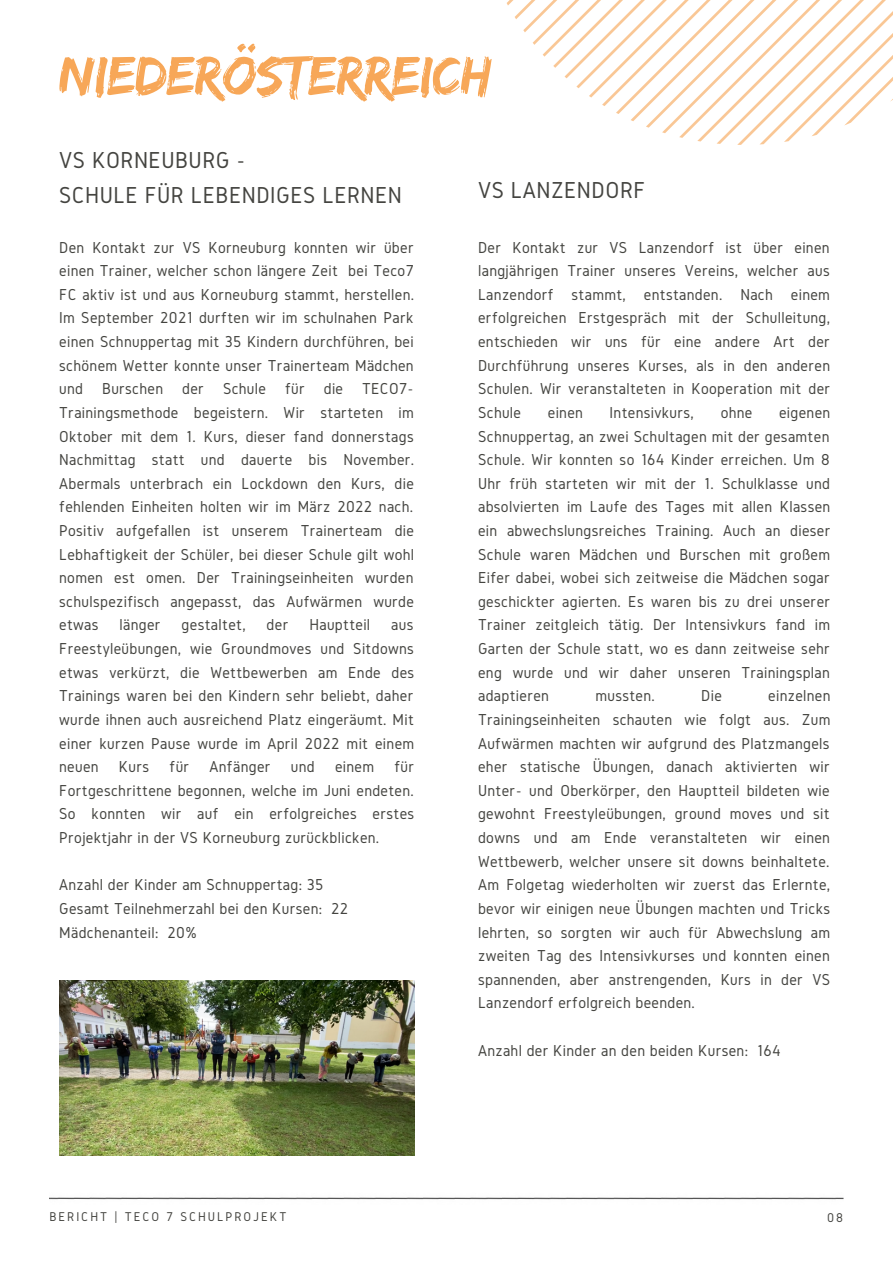
<style>
.page{position:relative;width:893px;height:1264px;background:#fff}
.page>*{position:absolute;margin:0;border:0;box-sizing:border-box;transform-origin:0 0}
.t1{font:57px "Edo";letter-spacing:-.01em;color:#f7a758}
.t2{font:24px/34.8px "Gidole";letter-spacing:.02em;color:#444440}
.t3{font:16.5px/23.5px "Gidole";letter-spacing:.02em;color:#444440;text-align:justify}
.t4{font:13.2px "Gidole";letter-spacing:.15em;color:#444440}
</style>
<div class="page">
<svg style="left:506px;top:0;width:386px;height:145px"></svg>
<img style="left:59px;top:980px;width:355px;height:175px">
<img style="left:49px;top:1197px;width:794px;height:3px">
<h1 class="t1" style="left:59px;top:42px;width:434px">NIEDERÖSTERREICH</h1>
<h2 class="t2" style="left:59px;top:142px;width:344px">VS KORNEUBURG -<br>SCHULE FÜR LEBENDIGES LERNEN</h2>
<p class="t3" style="left:59px;top:235px;width:356px">Den Kontakt zur VS Korneuburg konnten wir über einen Trainer, welcher schon längere Zeit bei Teco7<br>FC aktiv ist und aus Korneuburg stammt, herstellen.<br>Im September 2021 durften wir im schulnahen Park einen Schnuppertag mit 35 Kindern durchführen, bei schönem Wetter konnte unser Trainerteam Mädchen und Burschen der Schule für die TECO7- Trainingsmethode begeistern. Wir starteten im Oktober mit dem 1. Kurs, dieser fand donnerstags Nachmittag statt und dauerte bis November.<br>Abermals unterbrach ein Lockdown den Kurs, die fehlenden Einheiten holten wir im März 2022 nach.<br>Positiv aufgefallen ist unserem Trainerteam die Lebhaftigkeit der Schüler, bei dieser Schule gilt wohl nomen est omen. Der Trainingseinheiten wurden schulspezifisch angepasst, das Aufwärmen wurde etwas</p>
<p class="t3" style="left:120px;top:613px;width:43px">länger</p>
<p class="t3" style="left:182px;top:613px;width:65px">gestaltet,</p>
<p class="t3" style="left:266px;top:613px;width:23px">der</p>
<p class="t3" style="left:309px;top:613px;width:62px">Hauptteil</p>
<p class="t3" style="left:59px;top:613px;width:356px;text-indent:332px">aus Freestyleübungen, wie Groundmoves und Sitdowns etwas verkürzt, die Wettbewerben am Ende des Trainings waren bei den Kindern sehr beliebt, daher wurde ihnen auch ausreichend Platz eingeräumt. Mit einer kurzen Pause wurde im April 2022 mit einem neuen Kurs für Anfänger und einem für Fortgeschrittene begonnen, welche im Juni endeten.<br>So konnten wir auf ein erfolgreiches erstes Projektjahr in der VS Korneuburg zurückblicken.</p>
<p class="t3" style="left:59px;top:872px;width:290px;text-align:left">Anzahl der Kinder am Schnuppertag: 35<br>Gesamt Teilnehmerzahl bei den Kursen: 22<br>Mädchenanteil: 20%</p>
<h2 class="t2" style="left:478px;top:172px;width:169px">VS LANZENDORF</h2>
<p class="t3" style="left:478px;top:235px;width:353px">Der Kontakt zur VS Lanzendorf ist über einen langjährigen Trainer unseres Vereins, welcher aus Lanzendorf stammt, entstanden. Nach einem erfolgreichen Erstgespräch mit der Schulleitung, entschieden wir uns für eine andere Art der Durchführung unseres Kurses, als in den anderen Schulen. Wir veranstalteten in Kooperation mit der Schule</p>
<p class="t3" style="left:547px;top:400px;width:37px">einen</p>
<p class="t3" style="left:609px;top:400px;width:86px">Intensivkurs,</p>
<p class="t3" style="left:720px;top:400px;width:33px">ohne</p>
<p class="t3" style="left:478px;top:400px;width:354px;text-indent:301px">eigenen Schnuppertag, an zwei Schultagen mit der gesamten Schule. Wir konnten so 164 Kinder erreichen. Um 8<br>Uhr früh starteten wir mit der 1. Schulklasse und absolvierten im Laufe des Tages mit allen Klassen ein abwechslungsreiches Training. Auch an dieser Schule waren Mädchen und Burschen mit großem Eifer dabei, wobei sich zeitweise die Mädchen sogar geschickter agierten. Es waren bis zu drei unserer Trainer zeitgleich tätig. Der Intensivkurs fand im Garten der Schule statt, wo es dann zeitweise sehr eng wurde und wir daher unseren Trainingsplan adaptieren</p>
<p class="t3" style="left:478px;top:684px;width:354px;text-indent:290px">einzelnen Trainingseinheiten schauten wie folgt aus. Zum Aufwärmen machten wir aufgrund des Platzmangels eher statische Übungen, danach aktivierten wir Unter- und Oberkörper, den Hauptteil bildeten wie gewohnt Freestyleübungen, ground moves und sit downs und am Ende veranstalteten wir einen Wettbewerb, welcher unsere sit downs beinhaltete.<br>Am Folgetag wiederholten wir zuerst das Erlernte, bevor wir einigen neue Übungen machten und Tricks lehrten, so sorgten wir auch für Abwechslung am zweiten Tag des Intensivkurses und konnten einen spannenden, aber anstrengenden, Kurs in der VS Lanzendorf erfolgreich beenden.</p>
<p class="t3" style="left:478px;top:1038px;width:304px">Anzahl der Kinder an den beiden Kursen: 164</p>
<p class="t3" style="left:595px;top:684px;width:61px">mussten.</p>
<p class="t3" style="left:701px;top:684px;width:22px">Die</p>
<p class="t4" style="left:49px;top:1209px;width:238px">BERICHT | TECO 7 SCHULPROJEKT</p>
<p class="t4" style="left:827px;top:1210px;width:17px">08</p>
</div>
